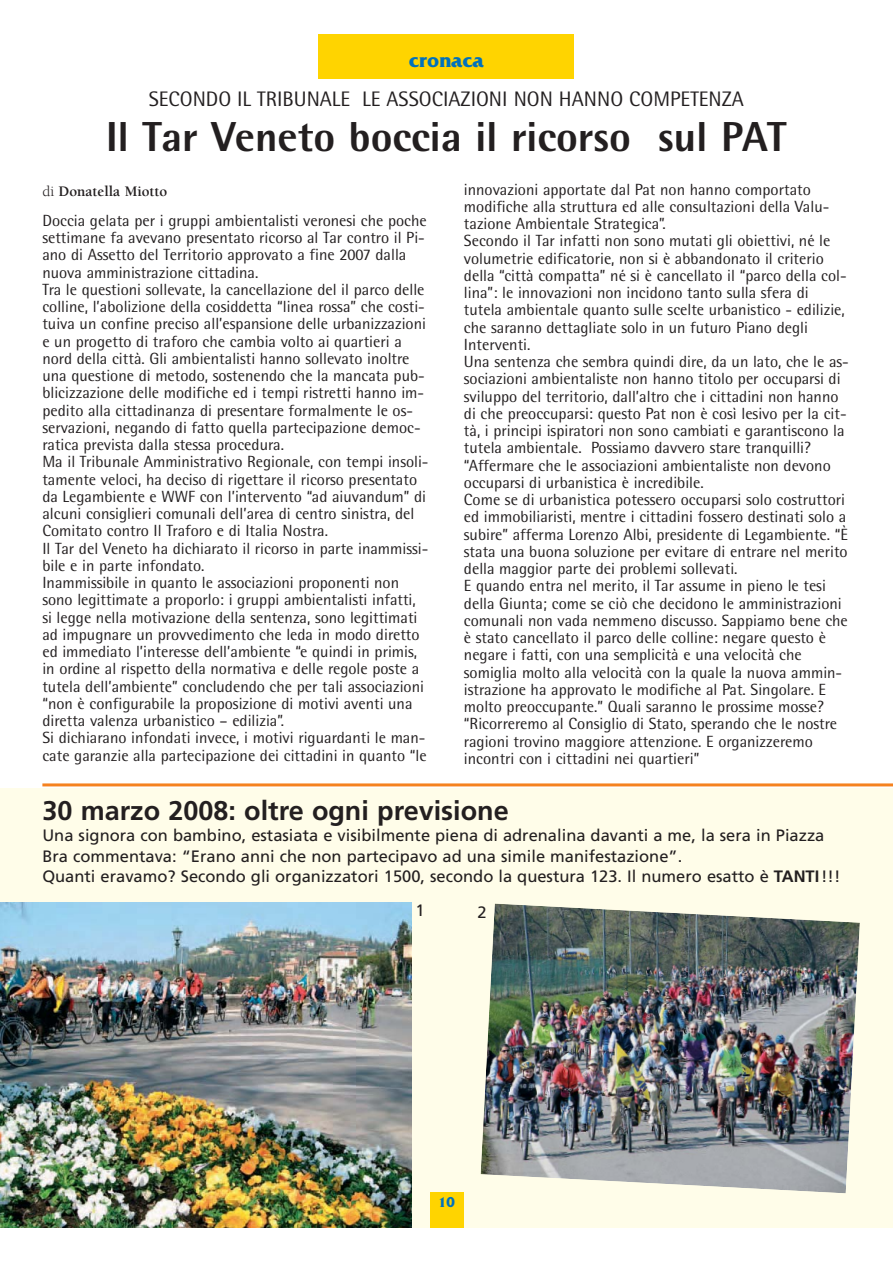
<style>
.page{position:relative;width:893px;height:1263px;background:#fff}
.page>*{position:absolute;margin:0;border:0;box-sizing:border-box;transform-origin:0 0}
.t1{font:800 42px "Rotis Semi Sans";color:#231f20}
.t2{font:700 27px "Frutiger";color:#231f20}
.t3{font:21px "Rotis Semi Sans";color:#231f20}
.t4{font:700 21px "Friz Quadrata";color:#0071bc}
.t5{font:16.5px/21px "Frutiger";color:#231f20}
.t6{font:16.2px/17.2px "Rotis Semi Sans";color:#231f20}
.t7{font:700 15px "Berkeley";color:#231f20}
.t8{font:700 15px "Friz Quadrata";color:#0071bc}
.s1{font-weight:400}
.s2{font-weight:700}
</style>
<div class="page">
<div style="left:0;top:789px;width:892px;height:439px;background:#fffde9"></div>
<img style="left:0;top:903px;width:412px;height:325px">
<div style="left:319px;top:35px;width:255px;height:44px;background:#ffd400"></div>
<div style="left:430px;top:1193px;width:33px;height:35px;background:#ffd400"></div>
<hr style="left:42px;top:783px;width:850px;height:3px;background:#f5821f">
<img style="left:480px;top:904px;width:380px;height:289px">
<p class="t4" style="left:409px;top:53px;width:77px">cronaca</p>
<p class="t3" style="left:149px;top:91px;width:597px">SECONDO IL TRIBUNALE LE ASSOCIAZIONI NON HANNO COMPETENZA</p>
<h1 class="t1" style="left:106px;top:122px;width:682px">Il Tar Veneto boccia il ricorso sul PAT</h1>
<p class="t7" style="left:42px;top:185px;width:127px"><span class="s1">di</span> Donatella Miotto</p>
<p class="t6" style="left:464px;top:182px;width:386px">innovazioni apportate dal Pat non hanno comportato modifiche alla struttura ed alle consultazioni della Valu&shy;tazione Ambientale Strategica”.<br>Secondo il Tar infatti non sono mutati gli obiettivi, né le volumetrie edificatorie, non si è abbandonato il criterio della “città compatta” né si è cancellato il “parco della col&shy;lina”: le innovazioni non incidono tanto sulla sfera di tutela ambientale quanto sulle scelte urbanistico - edilizie, che saranno dettagliate solo in un futuro Piano degli Interventi.<br>Una sentenza che sembra quindi dire, da un lato, che le as&shy;sociazioni ambientaliste non hanno titolo per occuparsi di sviluppo del territorio, dall’altro che i cittadini non hanno di che preoccuparsi: questo Pat non è così lesivo per la cit&shy;tà, i principi ispiratori non sono cambiati e garantiscono la tutela ambientale. Possiamo davvero stare tranquilli? “Affermare che le associazioni ambientaliste non devono occuparsi di urbanistica è incredibile.<br>Come se di urbanistica potessero occuparsi solo costruttori ed immobiliaristi, mentre i cittadini fossero destinati solo a subire” afferma Lorenzo Albi, presidente di Legambiente. “È stata una buona soluzione per evitare di entrare nel merito della maggior parte dei problemi sollevati.<br>E quando entra nel merito, il Tar assume in pieno le tesi della Giunta; come se ciò che decidono le amministrazioni comunali non vada nemmeno discusso. Sappiamo bene che è stato cancellato il parco delle colline: negare questo è negare i fatti, con una semplicità e una velocità che somiglia molto alla velocità con la quale la nuova ammin&shy;istrazione ha approvato le modifiche al Pat. Singolare. E molto preoccupante.” Quali saranno le prossime mosse? “Ricorreremo al Consiglio di Stato, sperando che le nostre ragioni trovino maggiore attenzione. E organizzeremo incontri con i cittadini nei quartieri”</p>
<h2 class="t2" style="left:42px;top:800px;width:468px">30 marzo 2008: oltre ogni previsione</h2>
<p class="t5" style="left:42px;top:827px;width:783px">Una signora con bambino, estasiata e visibilmente piena di adrenalina davanti a me, la sera in Piazza<br>Bra commentava: “Erano anni che non partecipavo ad una simile manifestazione”.</p>
<p class="t5" style="left:415px;top:860px;width:426px;line-height:34.3px;text-indent:-373px">Quanti eravamo? Secondo gli organizzatori 1500, secondo la questura 123. Il numero esatto è <span class="s2">TANTI</span>!!!<br>1</p>
<p class="t6" style="left:42px;top:213px;width:388px">Doccia gelata per i gruppi ambientalisti veronesi che poche settimane fa avevano presentato ricorso al Tar contro il Pi&shy;ano di Assetto del Territorio approvato a fine 2007 dalla nuova amministrazione cittadina.<br>Tra le questioni sollevate, la cancellazione del il parco delle colline, l’abolizione della cosiddetta “linea rossa” che costi&shy;tuiva un confine preciso all’espansione delle urbanizzazioni e un progetto di traforo che cambia volto ai quartieri a nord della città. Gli ambientalisti hanno sollevato inoltre una questione di metodo, sostenendo che la mancata pub&shy;blicizzazione delle modifiche ed i tempi ristretti hanno im&shy;pedito alla cittadinanza di presentare formalmente le os&shy;servazioni, negando di fatto quella partecipazione democ&shy;ratica prevista dalla stessa procedura.<br>Ma il Tribunale Amministrativo Regionale, con tempi insoli&shy;tamente veloci, ha deciso di rigettare il ricorso presentato da Legambiente e WWF con l’intervento “ad aiuvandum” di alcuni consiglieri comunali dell’area di centro sinistra, del Comitato contro Il Traforo e di Italia Nostra.<br>Il Tar del Veneto ha dichiarato il ricorso in parte inammissi&shy;bile e in parte infondato.<br>Inammissibile in quanto le associazioni proponenti non sono legittimate a proporlo: i gruppi ambientalisti infatti, si legge nella motivazione della sentenza, sono legittimati ad impugnare un provvedimento che leda in modo diretto ed immediato l’interesse dell’ambiente “e quindi in primis, in ordine al rispetto della normativa e delle regole poste a tutela dell’ambiente” concludendo che per tali associazioni “non è configurabile la proposizione di motivi aventi una diretta valenza urbanistico – edilizia”.<br>Si dichiarano infondati invece, i motivi riguardanti le man&shy;cate garanzie alla partecipazione dei cittadini in quanto “le</p>
<p class="t5" style="left:477px;top:903px;width:11px">2</p>
<p class="t8" style="left:438px;top:1197px;width:18px">10</p>
</div>
